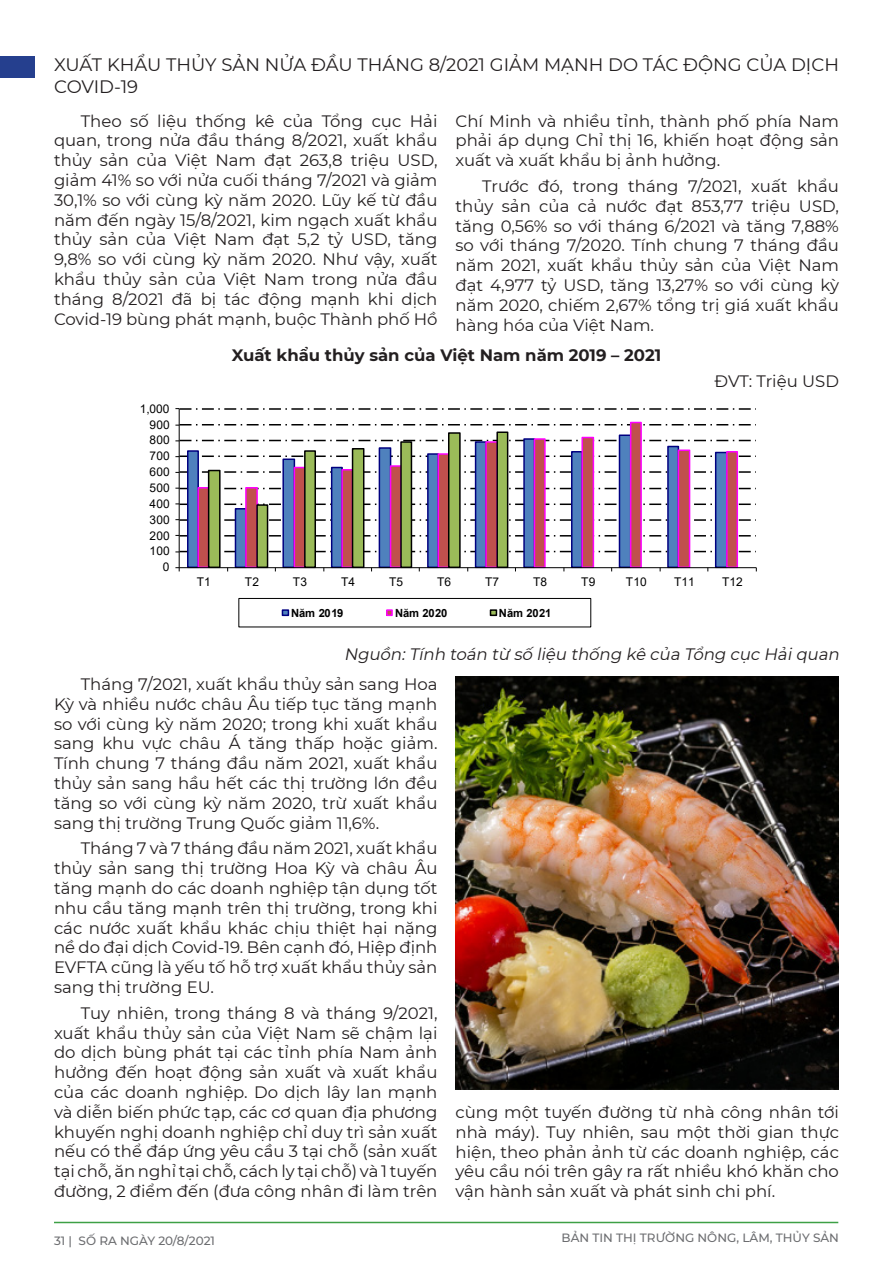
<style>
.page{position:relative;width:893px;height:1263px;background:#fff}
.page>*{position:absolute;margin:0;border:0;box-sizing:border-box;transform-origin:0 0}
.t1{font:18px/21.6px "Montserrat";color:#231f20}
.t2{font:16.5px/19.8px "Montserrat";color:#231f20;text-align:justify}
.t3{font:italic 16.5px "Montserrat";color:#231f20}
.t4{font:700 16.5px "Montserrat";color:#231f20}
.t5{font:12px "Arial";letter-spacing:.005em;color:#000}
.t6{font:500 12px "Montserrat";color:#6c6d70}
.t7{font:700 11.25px "Arial";letter-spacing:-.025em;color:#000}
</style>
<div class="page">
<hr style="left:54px;top:1222px;width:784px;height:1px;background:#3da046">
<div style="left:0;top:56px;width:34px;height:22px;background:#253f8e"></div>
<hr style="left:179px;top:409px;width:1px;height:159px;background:#000">
<svg style="left:175px;top:408px;width:581px;height:2px"></svg>
<svg style="left:175px;top:424px;width:582px;height:147px"></svg>
<div style="left:239px;top:598px;width:352px;height:29px;border:1px solid #000"></div>
<div style="left:282px;top:609px;width:7px;height:7px;border:1px solid #000080"></div>
<div style="left:386px;top:609px;width:7px;height:7px;border:1px solid #f0f"></div>
<div style="left:490px;top:609px;width:7px;height:7px;border:1px solid #000"></div>
<img style="left:455px;top:676px;width:384px;height:413px">
<p class="t1" style="left:54px;top:54px;width:786px">XUẤT KHẨU THỦY SẢN NỬA ĐẦU THÁNG 8/2021 GIẢM MẠNH DO TÁC ĐỘNG CỦA DỊCH<br>COVID-19</p>
<p class="t2" style="left:54px;top:110px;width:385px;text-indent:27px">Theo số liệu thống kê của Tổng cục Hải quan, trong nửa đầu tháng 8/2021, xuất khẩu thủy sản của Việt Nam đạt 263,8 triệu USD, giảm 41% so với nửa cuối tháng 7/2021 và giảm 30,1% so với cùng kỳ năm 2020. Lũy kế từ đầu năm đến ngày 15/8/2021, kim ngạch xuất khẩu thủy sản của Việt Nam đạt 5,2 tỷ USD, tăng 9,8% so với cùng kỳ năm 2020. Như vậy, xuất khẩu thủy sản của Việt Nam trong nửa đầu tháng 8/2021 đã bị tác động mạnh khi dịch Covid-19 bùng phát mạnh, buộc Thành phố Hồ</p>
<p class="t2" style="left:455px;top:110px;width:385px">Chí Minh và nhiều tỉnh, thành phố phía Nam phải áp dụng Chỉ thị 16, khiến hoạt động sản xuất và xuất khẩu bị ảnh hưởng.</p>
<p class="t2" style="left:455px;top:176px;width:385px;text-indent:27px">Trước đó, trong tháng 7/2021, xuất khẩu thủy sản của cả nước đạt 853,77 triệu USD, tăng 0,56% so với tháng 6/2021 và tăng 7,88% so với tháng 7/2020. Tính chung 7 tháng đầu năm 2021, xuất khẩu thủy sản của Việt Nam đạt 4,977 tỷ USD, tăng 13,27% so với cùng kỳ năm 2020, chiếm 2,67% tổng trị giá xuất khẩu hàng hóa của Việt Nam.</p>
<p class="t4" style="left:232px;top:343px;width:431px">Xuất khẩu thủy sản của Việt Nam năm 2019 – 2021</p>
<p class="t2" style="left:715px;top:371px;width:126px">ĐVT: Triệu USD</p>
<p class="t5" style="left:140px;top:400px;width:31px">1,000</p>
<p class="t5" style="left:150px;top:416px;width:22px">900</p>
<p class="t5" style="left:150px;top:432px;width:22px">800</p>
<p class="t5" style="left:150px;top:448px;width:22px">700</p>
<p class="t5" style="left:150px;top:464px;width:22px">600</p>
<p class="t5" style="left:150px;top:480px;width:22px">500</p>
<p class="t5" style="left:150px;top:495px;width:22px">400</p>
<p class="t5" style="left:150px;top:511px;width:22px">300</p>
<p class="t5" style="left:150px;top:527px;width:22px">200</p>
<p class="t5" style="left:150px;top:543px;width:22px">100</p>
<p class="t5" style="left:163px;top:559px;width:8px">0</p>
<p class="t5" style="left:197px;top:573px;width:16px">T1</p>
<p class="t5" style="left:245px;top:573px;width:16px">T2</p>
<p class="t5" style="left:293px;top:573px;width:16px">T3</p>
<p class="t5" style="left:341px;top:573px;width:16px">T4</p>
<p class="t5" style="left:389px;top:573px;width:16px">T5</p>
<p class="t5" style="left:437px;top:573px;width:16px">T6</p>
<p class="t5" style="left:485px;top:573px;width:16px">T7</p>
<p class="t5" style="left:533px;top:573px;width:16px">T8</p>
<p class="t5" style="left:581px;top:573px;width:16px">T9</p>
<p class="t5" style="left:626px;top:573px;width:22px">T10</p>
<p class="t5" style="left:674px;top:573px;width:22px">T11</p>
<p class="t5" style="left:722px;top:573px;width:22px">T12</p>
<p class="t7" style="left:291px;top:605px;width:54px">Năm 2019</p>
<p class="t7" style="left:395px;top:605px;width:54px">Năm 2020</p>
<p class="t7" style="left:499px;top:605px;width:54px">Năm 2021</p>
<p class="t3" style="left:344px;top:643px;width:500px">Nguồn:Tính toán từ số liệu thống kê của Tổng cục Hảiquan</p>
<p class="t2" style="left:54px;top:674px;width:385px;text-indent:27px">Tháng 7/2021, xuất khẩu thủy sản sang Hoa Kỳ và nhiều nước châu Âu tiếp tục tăng mạnh so với cùng kỳ năm 2020; trong khi xuất khẩu sang khu vực châu Á tăng thấp hoặc giảm.<br>Tính chung 7 tháng đầu năm 2021, xuất khẩu thủy sản sang hầu hết các thị trường lớn đều tăng so với cùng kỳ năm 2020, trừ xuất khẩu sang thị trường Trung Quốc giảm 11,6%.</p>
<p class="t2" style="left:54px;top:838px;width:385px;text-indent:27px">Tháng 7 và 7 tháng đầu năm 2021, xuất khẩu thủy sản sang thị trường Hoa Kỳ và châu Âu tăng mạnh do các doanh nghiệp tận dụng tốt nhu cầu tăng mạnh trên thị trường, trong khi các nước xuất khẩu khác chịu thiệt hại nặng nề do đại dịch Covid-19. Bên cạnh đó, Hiệp định EVFTA cũng là yếu tố hỗ trợ xuất khẩu thủy sản sang thị trường EU.</p>
<p class="t2" style="left:54px;top:1002px;width:385px;text-indent:27px">Tuy nhiên, trong tháng 8 và tháng 9/2021, xuất khẩu thủy sản của Việt Nam sẽ chậm lại do dịch bùng phát tại các tỉnh phía Nam ảnh hưởng đến hoạt động sản xuất và xuất khẩu của các doanh nghiệp. Do dịch lây lan mạnh và diễn biến phức tạp, các cơ quan địa phương khuyến nghị doanh nghiệp chỉ duy trì sản xuất nếu có thể đáp ứng yêu cầu 3 tại chỗ (sản xuất tại chỗ, ăn nghỉ tại chỗ, cách ly tại chỗ) và 1 tuyến đường, 2 điểm đến (đưa công nhân đi làm trên</p>
<p class="t2" style="left:455px;top:1102px;width:385px">cùng một tuyến đường từ nhà công nhân tới nhà máy). Tuy nhiên, sau một thời gian thực hiện, theo phản ảnh từ các doanh nghiệp, các yêu cầu nói trên gây ra rất nhiều khó khăn cho vận hành sản xuất và phát sinh chi phí.</p>
<p class="t6" style="left:54px;top:1232px;width:163px">31 | SỐ RA NGÀY 20/8/2021</p>
<p class="t6" style="left:562px;top:1230px;width:279px">BẢN TIN THỊ TRƯỜNG NÔNG, LÂM, THỦY SẢN</p>
</div>
